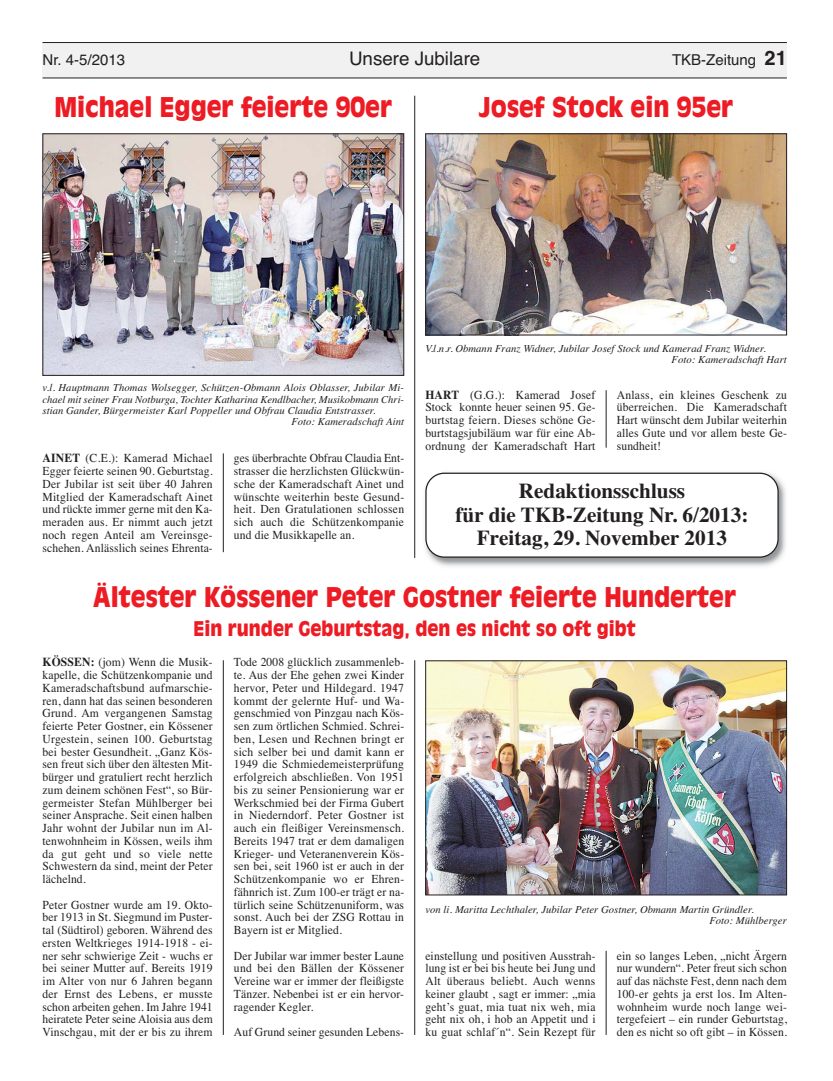
<style>
.page{position:relative;width:833px;height:1081px;background:#fff}
.page>*{position:absolute;margin:0;border:0;box-sizing:border-box;transform-origin:0 0}
.t1{font:900 26.88px "Antique Olive";color:#ed1c24;scale:.9 1}
.t2{font:700 21.25px/23.8px "Times";color:#231f20;text-align:center}
.t3{font:900 20px "Antique Olive";color:#ed1c24;scale:.9 1}
.t4{font:18.75px "Helvetica";color:#231f20}
.t5{font:15px "Helvetica";color:#231f20}
.t6{font:12.25px/12.8px "Times";letter-spacing:.01em;color:#231f20;text-align:justify;scale:.95 1}
.t7{font:italic 10.62px/11.2px "Times";letter-spacing:.005em;color:#231f20}
.s1{font-weight:700;font-size:20px}
.s2{font-weight:700}
</style>
<div class="page">
<div style="left:43px;top:43px;width:744px;height:35px;background:#f1f1f2"></div>
<hr style="left:43px;top:42px;width:744px;height:1px;background:#231f20">
<hr style="left:43px;top:78px;width:744px;height:1px;background:#231f20">
<hr style="left:223px;top:453px;width:1px;height:99px;background:#231f20">
<img style="left:45px;top:135px;width:357px;height:239px">
<div style="left:43px;top:133px;width:361px;height:243px;border:1px solid #231f20"></div>
<hr style="left:223px;top:660px;width:1px;height:375px;background:#231f20">
<hr style="left:414px;top:660px;width:1px;height:375px;background:#231f20">
<hr style="left:606px;top:951px;width:1px;height:84px;background:#231f20">
<img style="left:427px;top:662px;width:358px;height:231px">
<div style="left:425px;top:660px;width:362px;height:235px;border:1px solid #231f20"></div>
<hr style="left:606px;top:390px;width:1px;height:58px;background:#231f20">
<hr style="left:414px;top:96px;width:1px;height:462px;background:#231f20">
<img style="left:427px;top:135px;width:358px;height:198px">
<div style="left:425px;top:133px;width:362px;height:202px;border:1px solid #231f20"></div>
<img style="left:430px;top:478px;width:356px;height:89px">
<svg style="left:425px;top:472px;width:353px;height:86px"></svg>
<p class="t5" style="left:43px;top:55px;width:84px">Nr. 4-5/2013</p>
<h3 class="t4" style="left:349px;top:52px;width:133px">Unsere Jubilare</h3>
<p class="t5" style="left:672px;top:55px;width:116px">TKB-Zeitung <span class="s1">21</span></p>
<h1 class="t1" style="left:54px;top:96px;width:377px">Michael Egger feierte 90er</h1>
<h1 class="t1" style="left:479px;top:96px;width:284px">Josef Stock ein 95er</h1>
<p class="t7" style="left:43px;top:383px;width:363px">v.l. Hauptmann Thomas Wolsegger, Schützen-Obmann Alois Oblasser, Jubilar Mi-</p>
<p class="t7" style="left:43px;top:394px;width:363px">chael mit seiner Frau Notburga, Tochter Katharina Kendlbacher, Musikobmann Chri-</p>
<p class="t7" style="left:43px;top:405px;width:334px">stian Gander, Bürgermeister Karl Poppeller und Obfrau Claudia Entstrasser.</p>
<p class="t7" style="left:291px;top:417px;width:114px">Foto: Kameradschaft Aint</p>
<p class="t6" style="left:43px;top:453px;width:181px"><span class="s2">AINET</span> (C.E.): Kamerad Michael Egger feierte seinen 90. Geburtstag.<br>Der Jubilar ist seit über 40 Jahren Mitglied der Kameradschaft Ainet und rückte immer gerne mit den Ka&shy;meraden aus. Er nimmt auch jetzt noch regen Anteil am Vereinsge&shy;schehen. Anlässlich seines Ehrenta-</p>
<p class="t6" style="left:234px;top:453px;width:181px">ges überbrachte Obfrau Claudia Ent&shy;strasser die herzlichsten Glückwün&shy;sche der Kameradschaft Ainet und wünschte weiterhin beste Gesund&shy;heit. Den Gratulationen schlossen sich auch die Schützenkompanie und die Musikkapelle an.</p>
<p class="t7" style="left:671px;top:344px;width:117px;text-indent:-246px">V.l.n.r. Obmann Franz Widner, Jubilar Josef Stock und Kamerad Franz Widner.<br>Foto: Kameradschaft Hart</p>
<p class="t6" style="left:425px;top:389px;width:181px"><span class="s2">HART</span> (G.G.): Kamerad Josef Stock konnte heuer seinen 95. Ge&shy;burtstag feiern. Dieses schöne Ge&shy;burtstagsjubiläum war für eine Ab&shy;ordnung der Kameradschaft Hart</p>
<p class="t6" style="left:617px;top:389px;width:181px">Anlass, ein kleines Geschenk zu überreichen. Die Kameradschaft Hart wünscht dem Jubilar weiterhin alles Gute und vor allem beste Ge&shy;sundheit!</p>
<h2 class="t2" style="left:455px;top:481px;width:295px">Redaktionsschluss<br>für die TKB-Zeitung Nr. 6/2013:<br>Freitag, 29. November 2013</h2>
<h1 class="t1" style="left:93px;top:586px;width:715px">Ältester Kössener Peter Gostner feierte Hunderter</h1>
<h3 class="t3" style="left:193px;top:620px;width:493px">Ein runder Geburtstag, den es nicht so oft gibt</h3>
<p class="t6" style="left:43px;top:657px;width:181px"><span class="s2">KÖSSEN:</span> (jom) Wenn die Musik&shy;kapelle, die Schützenkompanie und Kameradschaftsbund aufmarschie&shy;ren, dann hat das seinen besonderen Grund. Am vergangenen Samstag feierte Peter Gostner, ein Kössener Urgestein, seinen 100. Geburtstag bei bester Gesundheit. „Ganz Kös&shy;sen freut sich über den ältesten Mit&shy;bürger und gratuliert recht herzlich zum deinem schönen Fest“, so Bür&shy;germeister Stefan Mühlberger bei seiner Ansprache. Seit einen halben Jahr wohnt der Jubilar nun im Al&shy;tenwohnheim in Kössen, weils ihm da gut geht und so viele nette Schwestern da sind, meint der Peter lächelnd.</p>
<p class="t6" style="left:43px;top:899px;width:181px">Peter Gostner wurde am 19. Okto&shy;ber 1913 in St. Siegmund im Puster&shy;tal (Südtirol) geboren. Während des ersten Weltkrieges 1914-1918 - ei&shy;ner sehr schwierige Zeit - wuchs er bei seiner Mutter auf. Bereits 1919 im Alter von nur 6 Jahren begann der Ernst des Lebens, er musste schon arbeiten gehen. Im Jahre 1941 heiratete Peter seine Aloisia aus dem Vinschgau, mit der er bis zu ihrem</p>
<p class="t6" style="left:234px;top:657px;width:181px">Tode 2008 glücklich zusammenleb&shy;te. Aus der Ehe gehen zwei Kinder hervor, Peter und Hildegard. 1947 kommt der gelernte Huf- und Wa&shy;genschmied von Pinzgau nach Kös&shy;sen zum örtlichen Schmied. Schrei&shy;ben, Lesen und Rechnen bringt er sich selber bei und damit kann er 1949 die Schmiedemeisterprüfung erfolgreich abschließen. Von 1951 bis zu seiner Pensionierung war er Werkschmied bei der Firma Gubert in Niederndorf. Peter Gostner ist auch ein fleißiger Vereinsmensch.<br>Bereits 1947 trat er dem damaligen Krieger- und Veteranenverein Kös&shy;sen bei, seit 1960 ist er auch in der Schützenkompanie wo er Ehren&shy;fähnrich ist. Zum 100-er trägt er na&shy;türlich seine Schützenuniform, was sonst. Auch bei der ZSG Rottau in Bayern ist er Mitglied.</p>
<p class="t6" style="left:234px;top:950px;width:181px">Der Jubilar war immer bester Laune und bei den Bällen der Kössener Vereine war er immer der fleißigste Tänzer. Nebenbei ist er ein hervor&shy;ragender Kegler.</p>
<p class="t6" style="left:234px;top:1027px;width:181px">Auf Grund seiner gesunden Lebens-</p>
<p class="t7" style="left:709px;top:905px;width:79px;text-indent:-284px">von li. Maritta Lechthaler, Jubilar Peter Gostner, Obmann Martin Gründler.<br>Foto: Mühlberger</p>
<p class="t6" style="left:425px;top:950px;width:181px">einstellung und positiven Ausstrah&shy;lung ist er bei bis heute bei Jung und Alt überaus beliebt. Auch wenns keiner glaubt , sagt er immer: „mia geht’s guat, mia tuat nix weh, mia geht nix oh, i hob an Appetit und i ku guat schlaf´n“. Sein Rezept für</p>
<p class="t6" style="left:617px;top:950px;width:181px">ein so langes Leben, „nicht Ärgern nur wundern“. Peter freut sich schon auf das nächste Fest, denn nach dem 100-er gehts ja erst los. Im Alten&shy;wohnheim wurde noch lange wei&shy;tergefeiert – ein runder Geburtstag, den es nicht so oft gibt – in Kössen.</p>
</div>
